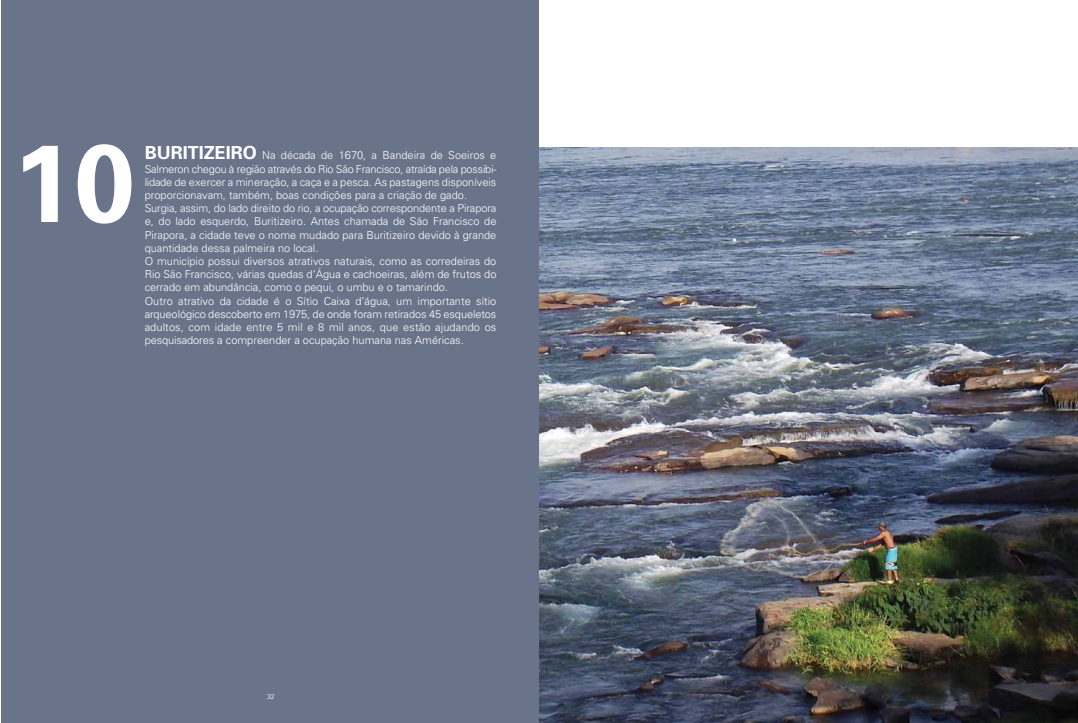
<style>
.page{position:relative;width:1078px;height:723px;background:#fff}
.page>*{position:absolute;margin:0;border:0;box-sizing:border-box;transform-origin:0 0}
.t1{font:700 110px "Univers";color:#fff}
.t2{font:300 11px/13.2px "Univers";color:#fff}
.t3{font:300 7px "Univers";color:#fff}
.s1{font-weight:700;font-size:18px}
</style>
<div class="page">
<div style="left:1px;top:0;width:538px;height:723px;background:#69738a"></div>
<img style="left:539px;top:147px;width:538px;height:576px">
<h1 class="t1" style="left:13px;top:112px;width:124px">10</h1>
<p class="t2" style="left:145px;top:149px;width:353px"><span class="s1">BURITIZEIRO</span> Na década de 1670, a Bandeira de Soeiros e Salmeron chegou à região através do Rio São Francisco, atraída pela possibi&shy;lidade de exercer a mineração, a caça e a pesca. As pastagens disponíveis proporcionavam, também, boas condições para a criação de gado.<br>Surgia, assim, do lado direito do rio, a ocupação correspondente a Pirapora e, do lado esquerdo, Buritizeiro. Antes chamada de São Francisco de Pirapora, a cidade teve o nome mudado para Buritizeiro devido à grande quantidade dessa palmeira no local.<br>O município possui diversos atrativos naturais, como as corredeiras do Rio São Francisco, várias quedas d’Água e cachoeiras, além de frutos do cerrado em abundância, como o pequi, o umbu e o tamarindo.<br>Outro atrativo da cidade é o Sítio Caixa d’água, um importante sítio arqueológico descoberto em 1975, de onde foram retirados 45 esqueletos adultos, com idade entre 5 mil e 8 mil anos, que estão ajudando os pesquisadores a compreender a ocupação humana nas Américas.</p>
<p class="t3" style="left:267px;top:693px;width:9px">32</p>
</div>
